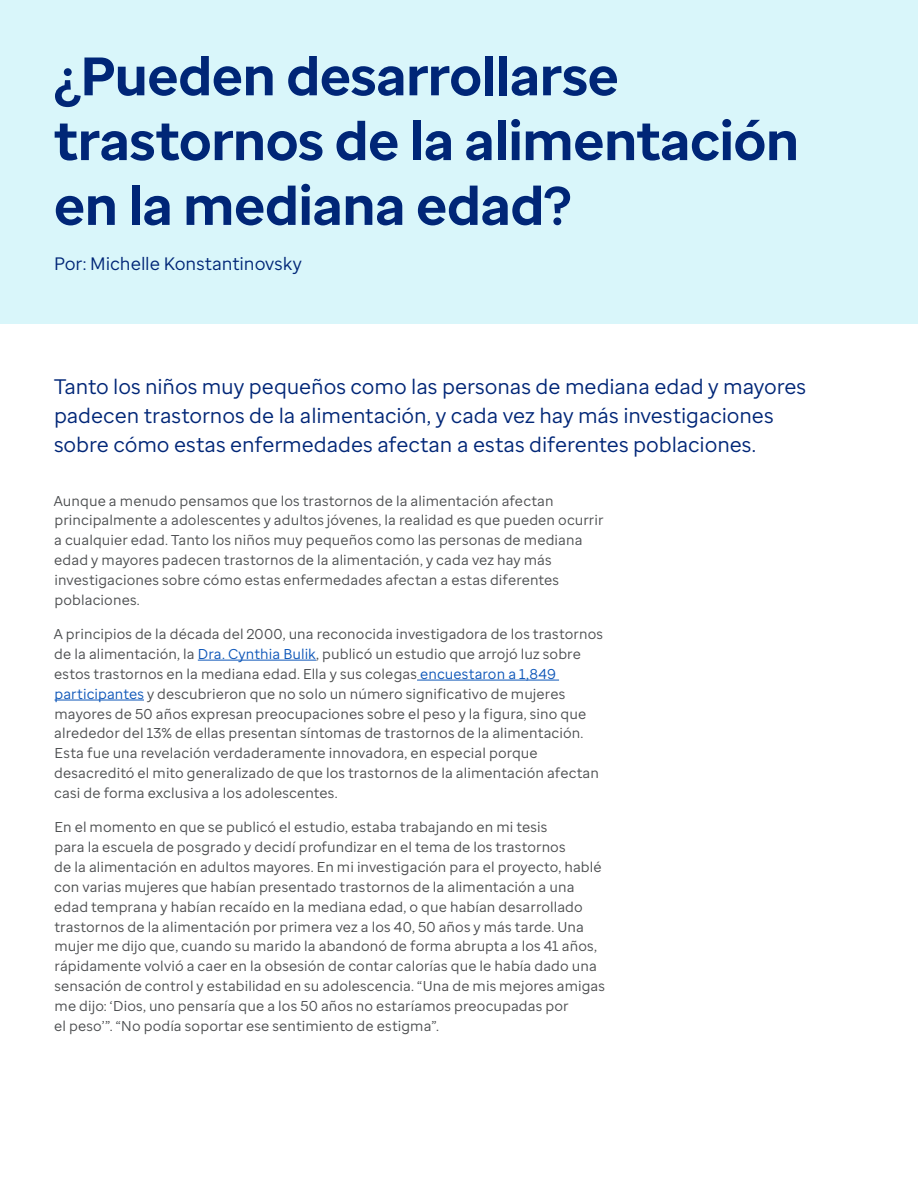
<style>
.page{position:relative;width:918px;height:1188px;background:#fff}
.page>*{position:absolute;margin:0;border:0;box-sizing:border-box;transform-origin:0 0}
.Headline{font:700 54px/64.8px "Enterprise Sans";letter-spacing:-.005em;color:#002677}
.Intro{font:21px/29.4px "Enterprise Sans";letter-spacing:-.005em;color:#002677}
.Intro-2{font:18px "Enterprise Sans";letter-spacing:-.005em;color:#002677}
.Body{font:14.25px/20px "Enterprise Sans";letter-spacing:.005em;color:#4b4d4f}
.s1{color:#0c55b8}
</style>
<div class="page">
<div style="left:0;top:0;width:918px;height:324px;background:#d9f6fa"></div>
<hr style="left:198px;top:660px;width:118px;height:1px;background:#0c55b8">
<hr style="left:417px;top:680px;width:142px;height:1px;background:#0c55b8">
<hr style="left:55px;top:700px;width:89px;height:1px;background:#0c55b8">
<p class="Headline" style="left:54px;top:44px;width:747px">¿Pueden desarrollarse trastornos de la alimentación en la mediana edad?</p>
<p class="Intro-2" style="left:54px;top:252px;width:249px">Por: Michelle Konstantinovsky</p>
<p class="Intro" style="left:54px;top:371px;width:754px">Tanto los niños muy pequeños como las personas de mediana edad y mayores padecen trastornos de la alimentación, y cada vez hay más investigaciones sobre cómo estas enfermedades afectan a estas diferentes poblaciones.</p>
<p class="Body" style="left:54px;top:490px;width:551px">Aunque a menudo pensamos que los trastornos de la alimentación afectan principalmente a adolescentes y adultos jóvenes, la realidad es que pueden ocurrir a cualquier edad. Tanto los niños muy pequeños como las personas de mediana edad y mayores padecen trastornos de la alimentación, y cada vez hay más investigaciones sobre cómo estas enfermedades afectan a estas diferentes poblaciones.</p>
<p class="Body" style="left:54px;top:624px;width:551px">A principios de la década del 2000, una reconocida investigadora de los trastornos de la alimentación, la <span class="s1">Dra. Cynthia Bulik</span>, publicó un estudio que arrojó luz sobre estos trastornos en la mediana edad. Ella y sus colegas <span class="s1">encuestaron a 1,849 participantes</span> y descubrieron que no solo un número significativo de mujeres mayores de 50 años expresan preocupaciones sobre el peso y la figura, sino que alrededor del 13% de ellas presentan síntomas de trastornos de la alimentación.<br>Esta fue una revelación verdaderamente innovadora, en especial porque desacreditó el mito generalizado de que los trastornos de la alimentación afectan casi de forma exclusiva a los adolescentes.</p>
<p class="Body" style="left:54px;top:817px;width:552px">En el momento en que se publicó el estudio, estaba trabajando en mi tesis<br>para la escuela de posgrado y decidí profundizar en el tema de los trastornos<br>de la alimentación en adultos mayores. En mi investigación para el proyecto, hablé con varias mujeres que habían presentado trastornos de la alimentación a una edad temprana y habían recaído en la mediana edad, o que habían desarrollado trastornos de la alimentación por primera vez a los 40, 50 años y más tarde. Una mujer me dijo que, cuando su marido la abandonó de forma abrupta a los 41 años, rápidamente volvió a caer en la obsesión de contar calorías que le había dado una sensación de control y estabilidad en su adolescencia. “Una de mis mejores amigas me dijo: ‘Dios, uno pensaría que a los 50 años no estaríamos preocupadas por<br>el peso’”. “No podía soportar ese sentimiento de estigma”.</p>
</div>
